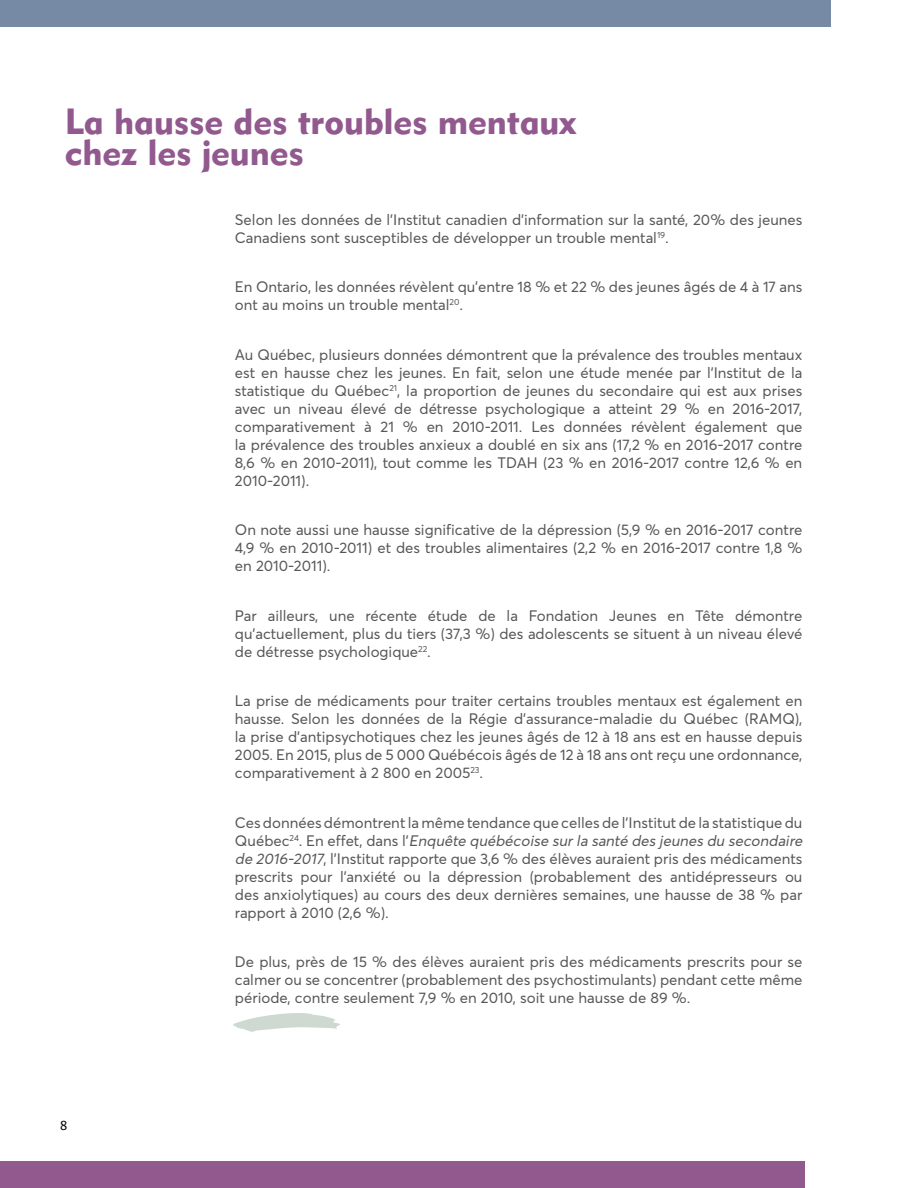
<style>
.page{position:relative;width:918px;height:1188px;background:#fff}
.page>*{position:absolute;margin:0;border:0;box-sizing:border-box;transform-origin:0 0}
.t1{font:36px/31.5px "Geometric 415 BT Black A";color:#92598f}
.t2{font:15px/18px "Averta";color:#575756;text-align:justify}
.t3{font:13.5px "Ingra";color:#000}
.s1{font-style:italic}
</style>
<div class="page">
<div style="left:0;top:0;width:831px;height:27px;background:#768aa5"></div>
<div style="left:0;top:1161px;width:805px;height:27px;background:#92598f"></div>
<svg style="left:233px;top:1013px;width:107px;height:19px"></svg>
<h1 class="t1" style="left:65px;top:105px;width:513px">La hausse des troubles mentaux chez les jeunes</h1>
<p class="t3" style="left:60px;top:1117px;width:9px">8</p>
<p class="t2" style="left:235px;top:210px;width:569px">Selon les données de l’Institut canadien d’information sur la santé, 20% des jeunes<br>Canadiens sont susceptibles de développer un trouble mental<sup>19</sup>.</p>
<p class="t2" style="left:235px;top:278px;width:569px">En Ontario, les données révèlent qu’entre 18 % et 22 % des jeunes âgés de 4 à 17 ans ont au moins un trouble mental<sup>20</sup>.</p>
<p class="t2" style="left:235px;top:345px;width:569px">Au Québec, plusieurs données démontrent que la prévalence des troubles mentaux est en hausse chez les jeunes. En fait, selon une étude menée par l’Institut de la statistique du Québec<sup>21</sup>, la proportion de jeunes du secondaire qui est aux prises avec un niveau élevé de détresse psychologique a atteint 29 % en 2016-2017, comparativement à 21 % en 2010-2011. Les données révèlent également que la prévalence des troubles anxieux a doublé en six ans (17,2 % en 2016-2017 contre 8,6 % en 2010-2011), tout comme les TDAH (23 % en 2016-2017 contre 12,6 % en 2010-2011).</p>
<p class="t2" style="left:235px;top:521px;width:569px">On note aussi une hausse significative de la dépression (5,9 % en 2016-2017 contre 4,9 % en 2010-2011) et des troubles alimentaires (2,2 % en 2016-2017 contre 1,8 % en 2010-2011).</p>
<p class="t2" style="left:235px;top:606px;width:569px">Par ailleurs, une récente étude de la Fondation Jeunes en Tête démontre qu’actuellement, plus du tiers (37,3 %) des adolescents se situent à un niveau élevé de détresse psychologique<sup>22</sup>.</p>
<p class="t2" style="left:235px;top:692px;width:569px">La prise de médicaments pour traiter certains troubles mentaux est également en hausse. Selon les données de la Régie d’assurance-maladie du Québec (RAMQ), la prise d’antipsychotiques chez les jeunes âgés de 12 à 18 ans est en hausse depuis 2005. En 2015, plus de 5 000 Québécois âgés de 12 à 18 ans ont reçu une ordonnance, comparativement à 2 800 en 2005<sup>23</sup>.</p>
<p class="t2" style="left:235px;top:813px;width:572px;text-align:left">Ces données démontrent la même tendance que celles de l’Institut de la statistique du Q u é b e c <sup>2</sup> <sup>4</sup> . E n e ffe t , d a n s l ’ <span class="s1">Enquête québécoise surla santé des jeunes du secondaire de 2016-2017</span>, l’Institut rapporte que 3,6 % des élèves auraient pris des médicaments prescrits pour l’anxiété ou la dépression (probablement des antidépresseurs ou des anxiolytiques) au cours des deux dernières semaines, une hausse de 38 % par rapport à 2010 (2,6 %).</p>
<p class="t2" style="left:235px;top:953px;width:569px">De plus, près de 15 % des élèves auraient pris des médicaments prescrits pour se calmer ou se concentrer (probablement des psychostimulants) pendant cette même période, contre seulement 7,9 % en 2010, soit une hausse de 89 %.</p>
</div>
